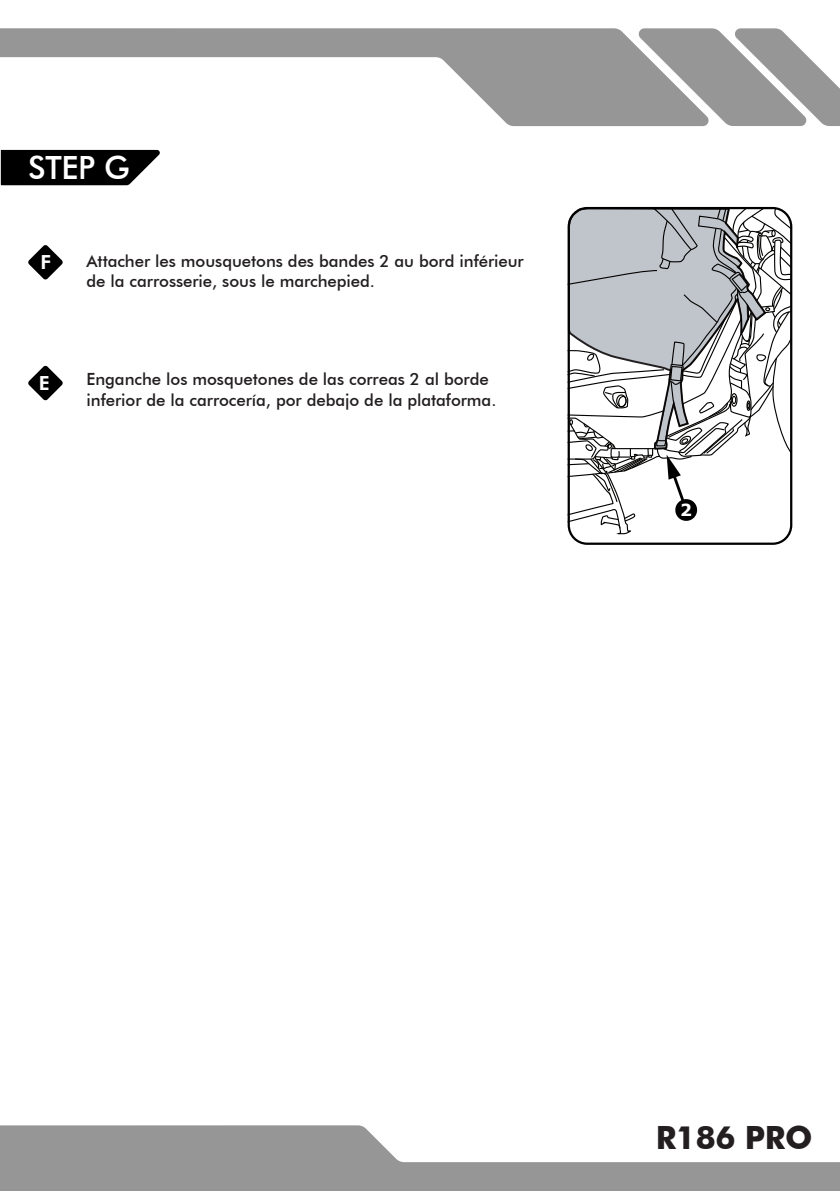
<style>
.page{position:relative;width:840px;height:1191px;background:#fff}
.page>*{position:absolute;margin:0;border:0;box-sizing:border-box;transform-origin:0 0}
.t1{font:700 32px "Futura BT";letter-spacing:-.01em;color:#231f20}
.t2{font:500 32px "Futura BT";color:#fff}
.t3{font:800 19.4px "Futura BT";color:#fff}
.t4{font:500 16.8px/20.2px "Futura BT";letter-spacing:-.005em;color:#231f20}
.t5{font:700 16.6px "Verdana";color:#fff}
</style>
<div class="page">
<svg style="left:1px;top:150px;width:159px;height:35px;background:#161616"></svg>
<svg style="left:28px;top:365px;width:35px;height:35px"></svg>
<svg style="left:28px;top:245px;width:35px;height:35px"></svg>
<svg style="left:0;top:1125px;width:839px;height:66px;fill:#969696"></svg>
<svg style="left:710px;top:28px;width:129px;height:98px"></svg>
<svg style="left:0;top:28px;width:710px;height:98px;fill:#969696"></svg>
<svg style="left:570px;top:535px;width:220px;height:10px"></svg>
<svg style="left:567px;top:207px;width:225px;height:328px"></svg>
<h1 class="t2" style="left:28px;top:148px;width:103px">STEP G</h1>
<p class="t3" style="left:40px;top:250px;width:12px">F</p>
<p class="t4" style="left:86px;top:251px;width:438px">Attacher les mousquetons des bandes 2 au bord inférieur de la carrosserie, sous le marchepied.</p>
<p class="t3" style="left:39px;top:371px;width:13px">E</p>
<p class="t4" style="left:86px;top:369px;width:411px">Enganche los mosquetones de las correas 2 al borde inferior de la carrocería, por debajo de la plataforma.</p>
<p class="t5" style="left:679px;top:498px;width:13px">2</p>
<h1 class="t1" style="left:655px;top:1118px;width:158px">R186 PRO</h1>
</div>
